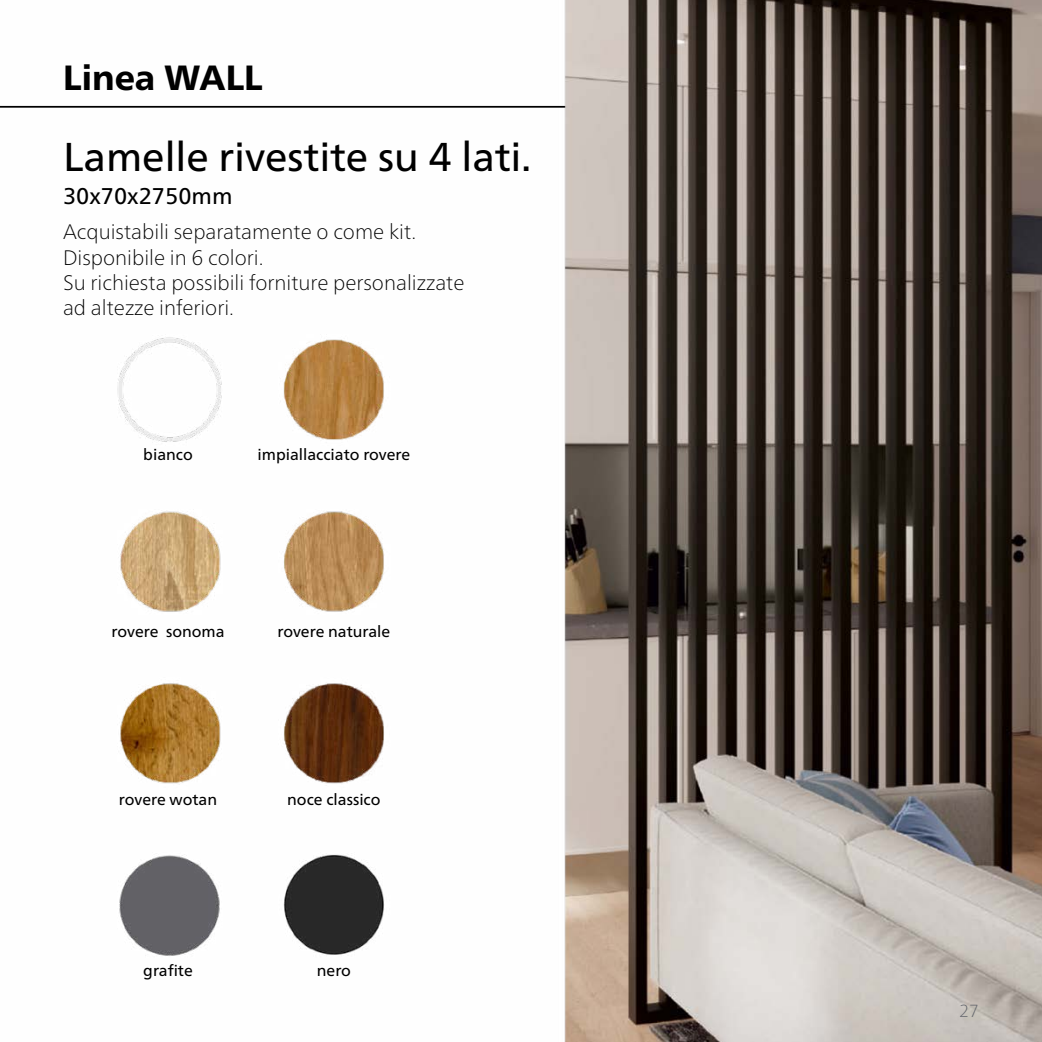
<style>
.page{position:relative;width:1042px;height:1042px;background:#fff}
.page>*{position:absolute;margin:0;border:0;box-sizing:border-box;transform-origin:0 0}
.t1{font:40.25px "Frutiger Neue LTW1 G";color:#000}
.t2{font:800 35px "Frutiger Neue LTW1 G";color:#000}
.t3{font:22.75px "Frutiger Neue LTW1 G";color:#000}
.t4{font:100 21px/25.2px "Frutiger Neue LTW1 G";color:#000}
.t5{font:100 17.5px "Frutiger Neue LTW1 G";color:#61646a}
.t6{font:15.75px "Frutiger Neue LTW1 G";color:#000}
</style>
<div class="page">
<img style="left:0;top:0;width:1042px;height:1042px">
<h2 class="t2" style="left:63px;top:57px;width:201px">Linea WALL</h2>
<h1 class="t1" style="left:63px;top:133px;width:470px">Lamelle rivestite su 4 lati.</h1>
<p class="t3" style="left:63px;top:183px;width:171px">30x70x2750mm</p>
<p class="t4" style="left:63px;top:219px;width:403px">Acquistabili separatamente o come kit.<br>Disponibile in 6 colori.<br>Su richiesta possibili forniture personalizzate ad altezze inferiori.</p>
<p class="t6" style="left:143px;top:446px;width:51px">bianco</p>
<p class="t6" style="left:257px;top:446px;width:154px">impiallacciato rovere</p>
<p class="t6" style="left:112px;top:622px;width:114px">rovere sonoma</p>
<p class="t6" style="left:277px;top:622px;width:114px">rovere naturale</p>
<p class="t6" style="left:119px;top:790px;width:100px">rovere wotan</p>
<p class="t6" style="left:287px;top:790px;width:95px">noce classico</p>
<p class="t6" style="left:143px;top:961px;width:51px">grafite</p>
<p class="t6" style="left:317px;top:961px;width:36px">nero</p>
<p class="t5" style="left:959px;top:1000px;width:21px">27</p>
</div>
